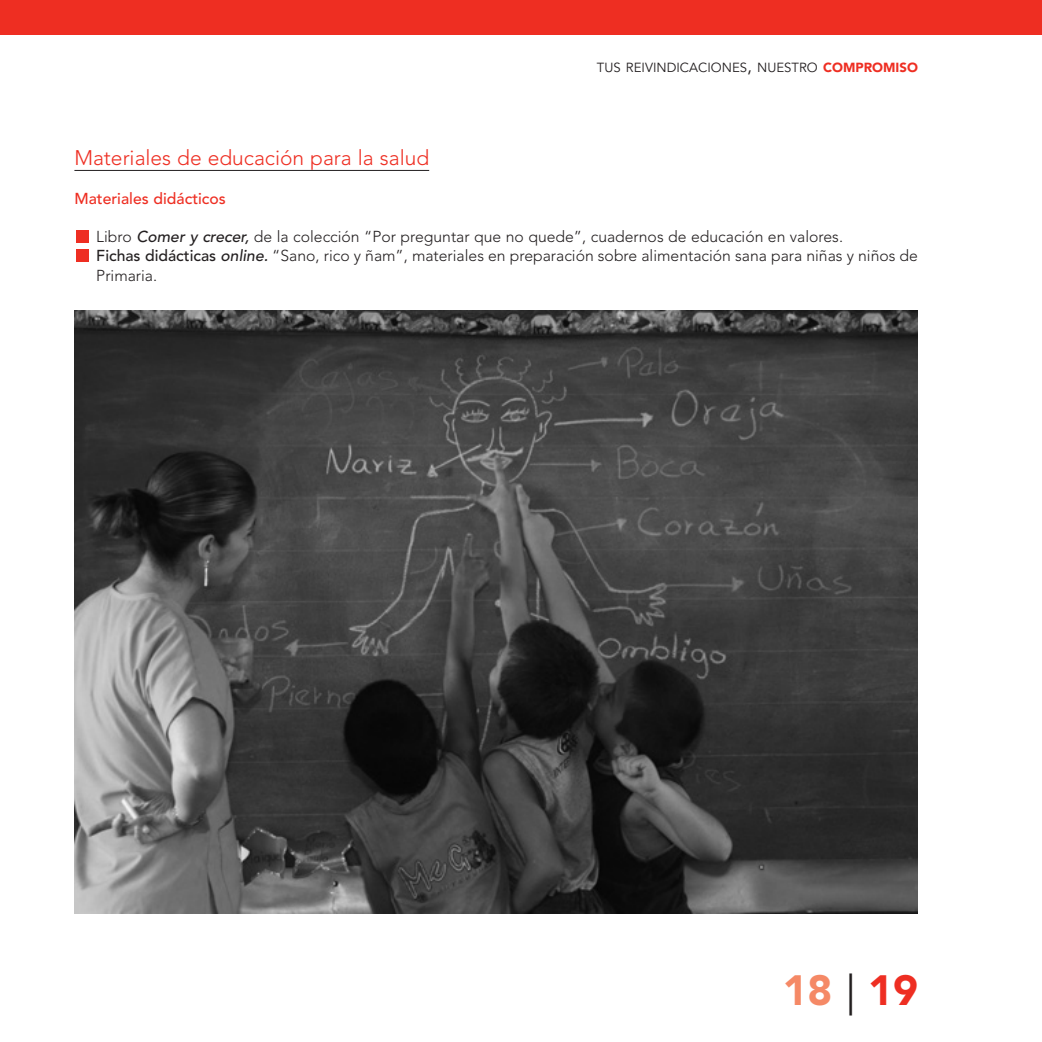
<style>
.page{position:relative;width:1042px;height:1042px;background:#fff}
.page>*{position:absolute;margin:0;border:0;box-sizing:border-box;transform-origin:0 0}
.t1{font:900 42px "Avenir LT Std";color:#f58966}
.t2{font:300 21px "Avenir LT Std";color:#ee2e22}
.t3{font:300 15.75px/19.2px "Avenir LT Std";color:#231f20}
.t4{font:500 15.75px "Avenir LT Std";color:#ee2e22}
.t5{font:13.12px "Avenir LT Std";color:#231f20}
.s1{font-size:17.5px}
.s2{font-weight:900;color:#ee2e22}
.s3{font-weight:500;font-style:italic}
.s4{font-weight:500}
.s5{font-weight:400;color:#231f20}
.s6{color:#ee2e22}
</style>
<div class="page">
<hr style="left:74px;top:170px;width:355px;height:1px;background:#231f20">
<div style="left:76px;top:249px;width:13px;height:12px;background:#ee2e22"></div>
<div style="left:76px;top:230px;width:13px;height:12px;background:#ee2e22"></div>
<div style="left:0;top:0;width:1042px;height:35px;background:#ee2e22"></div>
<img style="left:74px;top:311px;width:844px;height:602px">
<p class="t5" style="left:597px;top:62px;width:323px">TUS REIVINDICACIONES<span class="s1">,</span> NUESTRO <span class="s2">COMPROMISO</span></p>
<h2 class="t2" style="left:74px;top:149px;width:356px">Materiales de educación para la salud</h2>
<p class="t4" style="left:74px;top:191px;width:153px">Materiales didácticos</p>
<p class="t3" style="left:96px;top:228px;width:823px">Libro <span class="s3">Comer y crecer,</span> de la colección “Por preguntar que no quede”, cuadernos de educación en valores.<br><span class="s4">Fichas didácticas</span> <span class="s3">online.</span> “Sano, rico y ñam”, materiales en preparación sobre alimentación sana para niñas y niños de<br>Primaria.</p>
<h1 class="t1" style="left:782px;top:972px;width:137px">18 <span class="s5">|</span> <span class="s6">19</span></h1>
</div>
